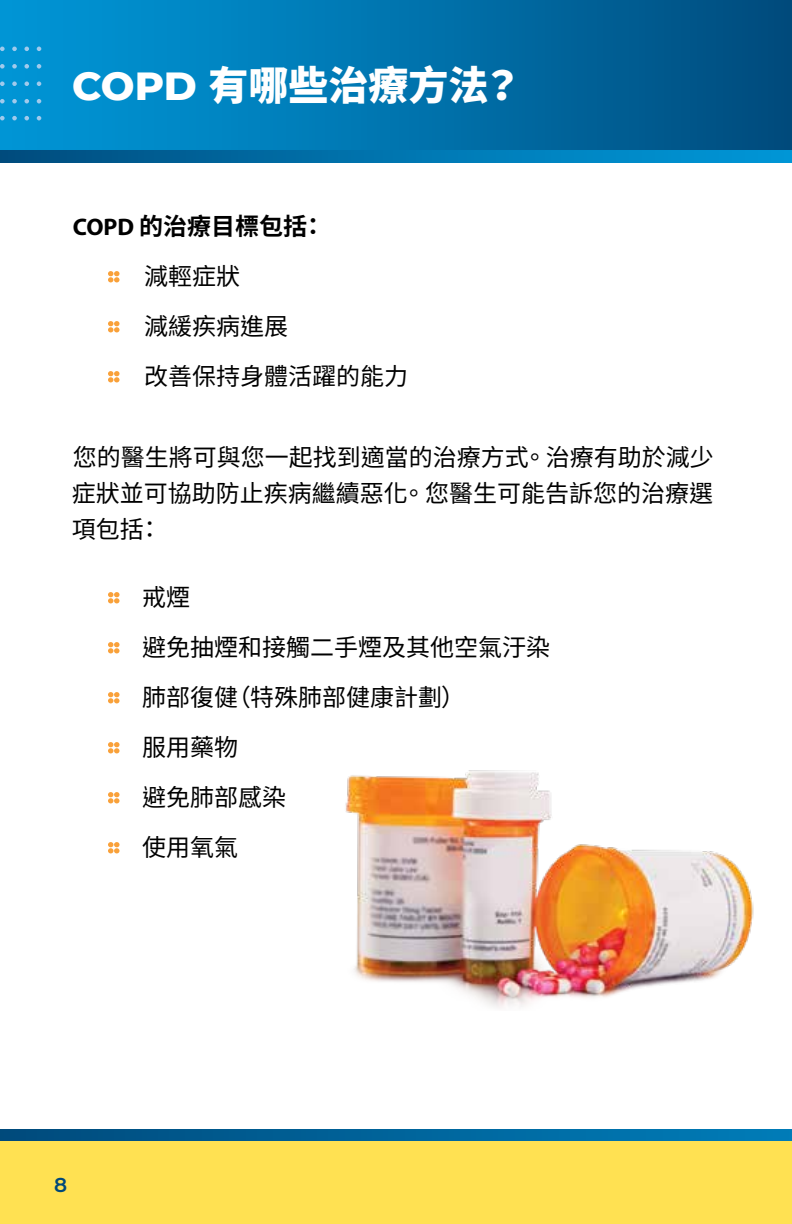
<style>
.page{position:relative;width:792px;height:1224px;background:#fff}
.page>*{position:absolute;margin:0;border:0;box-sizing:border-box;transform-origin:0 0}
.t1{font:900 40px "Noto Sans CJ Ktc";color:#fff}
.t2{font:24px/50px "Noto Sans CJ Ktc";color:#000}
.t3{font:600 20px "Montserrat";color:#004879}
.s1{font-family:"Montserrat";font-weight:800}
.s2{font-family:"Myriad Pro";font-weight:700}
.s3{font-weight:700}
</style>
<div class="page">
<div style="left:0;top:0;width:792px;height:153px;background:linear-gradient(to right,#0098d9,#004e80)"></div>
<svg style="left:0;top:151px;width:792px;height:11px;background:#0073ad"></svg>
<svg style="left:24px;top:64px;width:5px;height:5px"></svg>
<svg style="left:24px;top:81px;width:5px;height:5px"></svg>
<svg style="left:24px;top:99px;width:5px;height:5px"></svg>
<svg style="left:24px;top:47px;width:5px;height:4px"></svg>
<svg style="left:37px;top:64px;width:4px;height:5px"></svg>
<svg style="left:37px;top:81px;width:4px;height:5px"></svg>
<svg style="left:37px;top:99px;width:4px;height:5px"></svg>
<svg style="left:37px;top:47px;width:4px;height:4px"></svg>
<svg style="left:0;top:64px;width:5px;height:5px"></svg>
<svg style="left:0;top:81px;width:5px;height:5px"></svg>
<svg style="left:0;top:99px;width:5px;height:5px"></svg>
<svg style="left:0;top:47px;width:5px;height:4px"></svg>
<svg style="left:12px;top:64px;width:5px;height:5px"></svg>
<svg style="left:12px;top:81px;width:5px;height:5px"></svg>
<svg style="left:12px;top:99px;width:5px;height:5px"></svg>
<svg style="left:12px;top:47px;width:5px;height:4px"></svg>
<svg style="left:24px;top:116px;width:5px;height:4px"></svg>
<svg style="left:37px;top:116px;width:4px;height:4px"></svg>
<svg style="left:0;top:116px;width:5px;height:4px"></svg>
<svg style="left:12px;top:116px;width:5px;height:4px"></svg>
<div style="left:0;top:1135px;width:792px;height:89px;background:#ffe152"></div>
<svg style="left:0;top:1129px;width:792px;height:12px;background:#00639a"></svg>
<svg style="left:108px;top:271px;width:12px;height:11px"></svg>
<svg style="left:108px;top:321px;width:12px;height:11px"></svg>
<svg style="left:108px;top:371px;width:12px;height:11px"></svg>
<svg style="left:108px;top:592px;width:12px;height:11px"></svg>
<svg style="left:108px;top:642px;width:12px;height:11px"></svg>
<svg style="left:108px;top:692px;width:12px;height:11px"></svg>
<svg style="left:108px;top:742px;width:12px;height:11px"></svg>
<svg style="left:108px;top:792px;width:12px;height:11px"></svg>
<svg style="left:108px;top:842px;width:12px;height:11px"></svg>
<img style="left:345px;top:770px;width:409px;height:238px">
<h2 class="t1" style="left:72px;top:63px;width:452px"><span class="s1">COPD</span> 有哪些治療方法？</h2>
<p class="t2" style="left:144px;top:202px;width:265px;text-indent:-71px"><span class="s2">COPD</span> <span class="s3">的治療目標包括：<br></span>減輕症狀<br>減緩疾病進展<br>改善保持身體活躍的能力</p>
<p class="t2" style="left:72px;top:440px;width:643px;line-height:36px;text-align:justify">您的醫生將可與您一起找到適當的治療方式。治療有助於減少症狀並可協助防止疾病繼續惡化。您醫生可能告訴您的治療選項包括：</p>
<p class="t2" style="left:142px;top:573px;width:409px">戒煙<br>避免抽煙和接觸二手煙及其他空氣汙染肺部復健（特殊肺部健康計劃）<br>服用藥物<br>避免肺部感染<br>使用氧氣</p>
<p class="t3" style="left:54px;top:1171px;width:15px">8</p>
</div>
